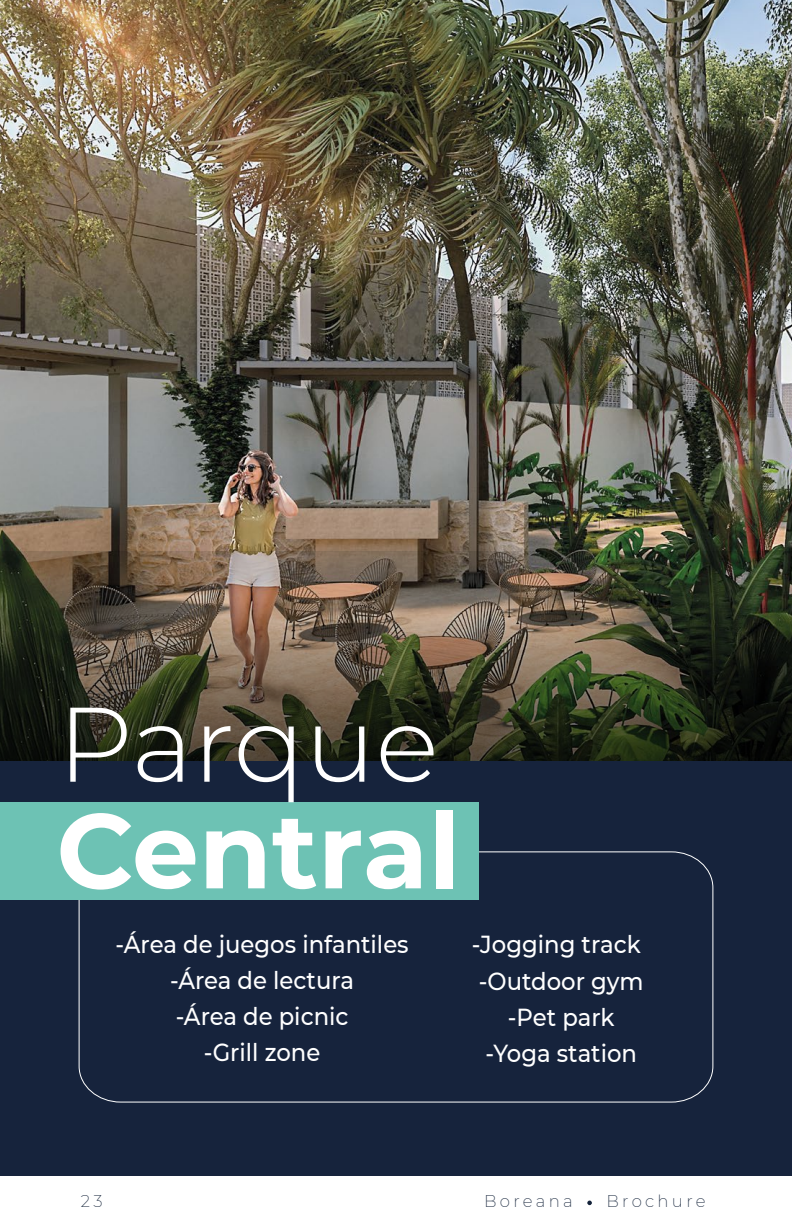
<style>
.page{position:relative;width:792px;height:1224px;background:#fff}
.page>*{position:absolute;margin:0;border:0;box-sizing:border-box;transform-origin:0 0}
.t1{font:700 105.8px "Montserrat";color:#fff}
.t2{font:300 105.8px "Montserrat";color:#fff}
.t3{font:500 24.6px/35.9px "Montserrat";color:#fff;text-align:center;scale:.93 1}
.t4{font:200 16.6px "Montserrat";letter-spacing:.2em;color:#14233a}
</style>
<div class="page">
<img style="left:0;top:0;width:792px;height:551px">
<img style="left:0;top:551px;width:792px;height:210px">
<div style="left:0;top:761px;width:792px;height:458px;background:#16233c"></div>
<div style="left:0;top:1177px;width:792px;height:47px;background:#fff"></div>
<svg style="left:587px;top:1201px;width:5px;height:4px"></svg>
<svg style="left:79px;top:851px;width:634px;height:252px"></svg>
<div style="left:0;top:802px;width:479px;height:98px;background:#6dc2b4"></div>
<h1 class="t2" style="left:57px;top:672px;width:383px">Parque</h1>
<h1 class="t1" style="left:56px;top:775px;width:405px">Central</h1>
<p class="t3" style="left:116px;top:926px;width:317px">-Área de juegos infantiles -Área de lectura<br>-Área de picnic<br>-Grill zone</p>
<p class="t3" style="left:472px;top:926px;width:183px">-Jogging track</p>
<p class="t3" style="left:479px;top:962px;width:179px">-Outdoor gym -Pet park -Yoga station</p>
<p class="t4" style="left:81px;top:1190px;width:23px">23</p>
<p class="t4" style="left:484px;top:1190px;width:90px">Boreana</p>
<p class="t4" style="left:606px;top:1190px;width:101px">Brochure</p>
</div>
